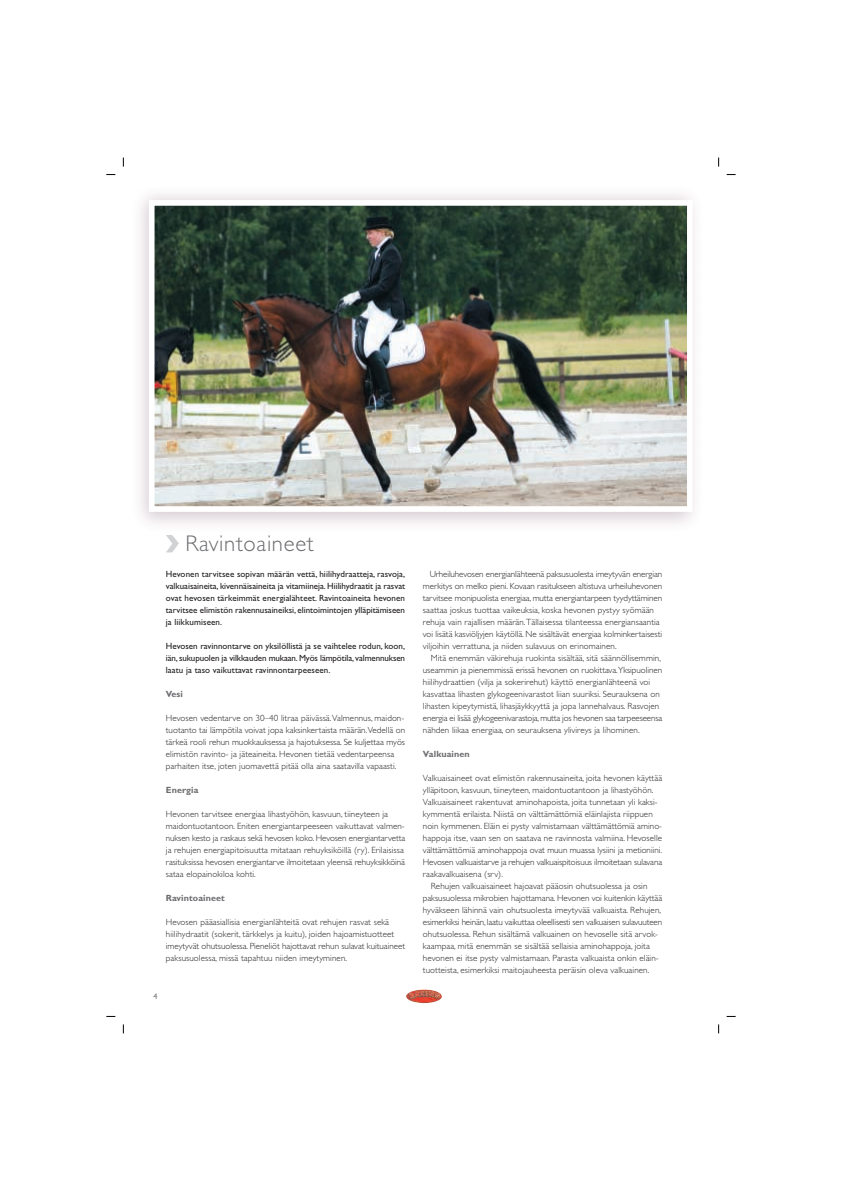
<style>
.page{position:relative;width:842px;height:1191px;background:#fff}
.page>*{position:absolute;margin:0;border:0;box-sizing:border-box;transform-origin:0 0}
.t1{font:300 22.7px "Gill Sans";letter-spacing:.03em;color:#6c6d70}
.t2{font:300 9px/12px "Gill Sans";letter-spacing:.01em;color:#231f20}
.t3{font:9px/12px "Gill Sans";letter-spacing:.01em;color:#231f20;text-align:justify}
.t4{font:300 9px "Gill Sans";letter-spacing:-.015em;color:#231f20}
.t5{font:300 9px "Gill Sans";letter-spacing:-.01em;color:#231f20}
.t6{font:700 9px "Gill Sans";letter-spacing:.01em;color:#6c6d70}
.t7{font:300 8px "Gill Sans";color:#231f20}
</style>
<div class="page">
<img style="left:156px;top:207px;width:530px;height:298px">
<div style="left:149px;top:200px;width:544px;height:312px;border:6px solid #fff"></div>
<svg style="left:166px;top:535px;width:13px;height:17px"></svg>
<img style="left:406px;top:990px;width:36px;height:13px">
<h1 class="t1" style="left:185px;top:536px;width:130px">Ravintoaineet</h1>
<p class="t3" style="left:166px;top:569px;width:241px">Hevonen tarvitsee sopivan määrän vettä, hiilihydraatteja, rasvoja, valkuaisaineita, kivennäisaineita ja vitamiineja. Hiilihydraatit ja rasvat ovat hevosen tärkeimmät energialähteet. Ravintoaineita hevonen tarvitsee elimistön rakennusaineiksi, elintoimintojen ylläpitämiseen ja liikkumiseen.</p>
<p class="t3" style="left:166px;top:641px;width:241px">Hevosen ravinnontarve on yksilöllistä ja se vaihtelee rodun, koon, iän, sukupuolen ja vilkkauden mukaan. Myös lämpötila, valmennuksen laatu ja taso vaikuttavat ravinnontarpeeseen.</p>
<p class="t6" style="left:166px;top:691px;width:19px">Vesi</p>
<p class="t2" style="left:166px;top:713px;width:241px">Hevosen vedentarve on 30–40 litraa päivässä. Valmennus, maidon&shy;tuotanto tai lämpötila voivat jopa kaksinkertaista määrän. Vedellä on tärkeä rooli rehun muokkauksessa ja hajotuksessa. Se kuljettaa myös elimistön ravinto- ja jäteaineita. Hevonen tietää vedentarpeensa parhaiten itse, joten juomavettä pitää olla aina saatavilla vapaasti.</p>
<p class="t6" style="left:166px;top:787px;width:34px">Energia</p>
<p class="t2" style="left:166px;top:809px;width:241px">Hevonen tarvitsee energiaa lihastyöhön, kasvuun, tiineyteen ja maidontuotantoon. Eniten energiantarpeeseen vaikuttavat valmen&shy;nuksen kesto ja raskaus sekä hevosen koko. Hevosen energiantarvetta ja rehujen energiapitoisuutta mitataan rehuyksiköillä (ry). Erilaisissa rasituksissa hevosen energiantarve ilmoitetaan yleensä rehuyksikköinä sataa elopainokiloa kohti.</p>
<p class="t6" style="left:166px;top:895px;width:60px">Ravintoaineet</p>
<p class="t2" style="left:166px;top:917px;width:241px">Hevosen pääasiallisia energianlähteitä ovat rehujen rasvat sekä hiilihydraatit (sokerit, tärkkelys ja kuitu), joiden hajoamistuotteet imeytyvät ohutsuolessa. Pieneliöt hajottavat rehun sulavat kuituaineet paksusuolessa, missä tapahtuu niiden imeytyminen.</p>
<p class="t7" style="left:153px;top:994px;width:5px">4</p>
<p class="t2" style="left:423px;top:569px;width:241px;text-indent:7px">Urheiluhevosen energianlähteenä paksusuolesta imeytyvän energian merkitys on melko pieni. Kovaan rasitukseen altistuva urheiluhevonen tarvitsee monipuolista energiaa, mutta energiantarpeen tyydyttäminen saattaa joskus tuottaa vaikeuksia, koska hevonen pystyy syömään rehuja vain rajallisen määrän. Tällaisessa tilanteessa energiansaantia voi lisätä kasviöljyjen käytöllä. Ne sisältävät energiaa kolminkertaisesti viljoihin verrattuna, ja niiden sulavuus on erinomainen.</p>
<p class="t2" style="left:423px;top:653px;width:241px;text-indent:8px">Mitä enemmän väkirehuja ruokinta sisältää, sitä säännöllisemmin, useammin ja pienemmissä erissä hevonen on ruokittava.Yksipuolinen hiilihydraattien (vilja ja sokerirehut) käyttö energianlähteenä voi kasvattaa lihasten glykogeenivarastot liian suuriksi. Seurauksena on lihasten kipeytymistä, lihasjäykkyyttä ja jopa lannehalvaus. Rasvojen energia ei lisää glykogeenivarastoja, mutta jos hevonen saa tarpeeseensa nähden liikaa energiaa, on seurauksena ylivireys ja lihominen.</p>
<p class="t6" style="left:423px;top:751px;width:48px">Valkuainen</p>
<p class="t2" style="left:423px;top:773px;width:241px">Valkuaisaineet ovat elimistön rakennusaineita, joita hevonen käyttää</p>
<p class="t2" style="left:423px;top:785px;width:232px">ylläpitoon, kasvuun, tiineyteen, maidontuotantoon ja lihastyöhön.</p>
<p class="t2" style="left:423px;top:797px;width:236px">Valkuaisaineet rakentuvat aminohapoista, joita tunnetaan yli kaksi-</p>
<p class="t2" style="left:423px;top:809px;width:231px">kymmentä erilaista. Niistä on välttämättömiä eläinlajista riippuen</p>
<p class="t2" style="left:423px;top:821px;width:241px">noin kymmenen. Eläin ei pysty valmistamaan välttämättömiä amino-</p>
<p class="t2" style="left:423px;top:833px;width:241px">happoja itse, vaan sen on saatava ne ravinnosta valmiina. Hevoselle</p>
<p class="t2" style="left:423px;top:845px;width:241px">välttämättömiä aminohappoja ovat muun muassa lysiini ja metioniini.</p>
<p class="t5" style="left:423px;top:859px;width:241px">Hevosen valkuaistarve ja rehujen valkuaispitoisuus ilmoitetaan sulavana</p>
<p class="t2" style="left:423px;top:869px;width:82px">raakavalkuaisena (srv).</p>
<p class="t2" style="left:431px;top:881px;width:218px">Rehujen valkuaisaineet hajoavat pääosin ohutsuolessa ja osin</p>
<p class="t2" style="left:423px;top:893px;width:241px">paksusuolessa mikrobien hajottamana. Hevonen voi kuitenkin käyttää</p>
<p class="t2" style="left:423px;top:905px;width:240px">hyväkseen lähinnä vain ohutsuolesta imeytyvää valkuaista. Rehujen,</p>
<p class="t4" style="left:423px;top:919px;width:241px">esimerkiksi heinän, laatu vaikuttaa oleellisesti sen valkuaisen sulavuuteen</p>
<p class="t2" style="left:423px;top:929px;width:237px">ohutsuolessa. Rehun sisältämä valkuainen on hevoselle sitä arvok-</p>
<p class="t2" style="left:423px;top:941px;width:229px">kaampaa, mitä enemmän se sisältää sellaisia aminohappoja, joita</p>
<p class="t2" style="left:423px;top:953px;width:237px">hevonen ei itse pysty valmistamaan. Parasta valkuaista onkin eläin-</p>
<p class="t2" style="left:423px;top:965px;width:228px">tuotteista, esimerkiksi maitojauheesta peräisin oleva valkuainen.</p>
</div>
